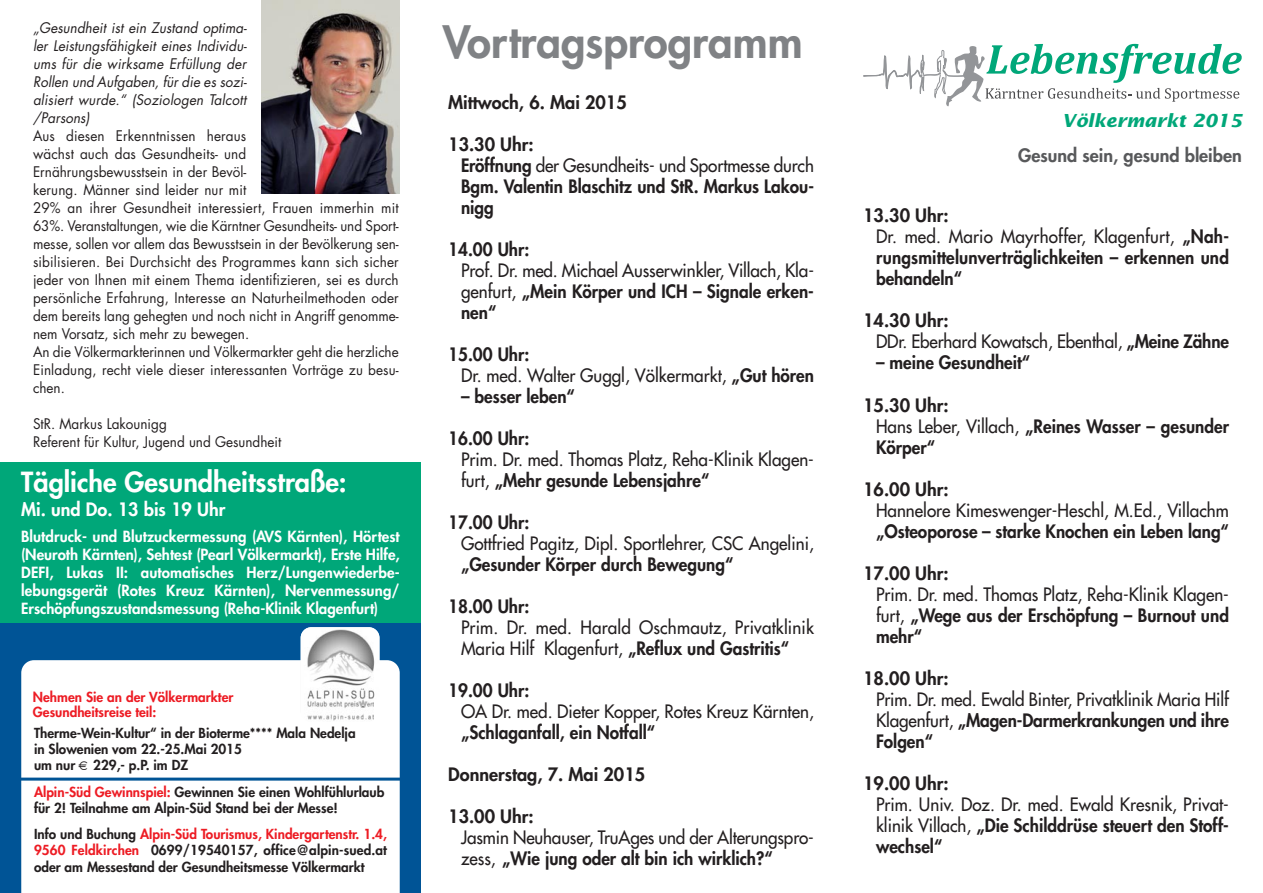
<style>
.page{position:relative;width:1263px;height:893px;background:#fff}
.page>*{position:absolute;margin:0;border:0;box-sizing:border-box;transform-origin:0 0}
.t1{font:800 43.5px "Futura";color:#808285}
.t2{font:800 27px "Futura";color:#fff}
.t3{font:18px/21px "Futura";color:#231f20;scale:.95 1}
.t4{font:800 18px/21px "Futura";color:#231f20}
.t5{font:800 18px "Futura";color:#231f20;scale:.95 1}
.t6{font:800 18px "Futura";color:#58595b}
.t7{font:800 18px "Futura";color:#fff}
.t8{font:italic 700 18px "Lucida Sans";color:#00a779}
.t9{font:800 15px/18px "Futura";color:#fff;text-align:justify}
.t10{font:14.25px/18px "Futura";letter-spacing:.005em;color:#231f20;scale:.95 1}
.t11{font:italic 14.25px/18px "Futura";letter-spacing:.005em;color:#231f20;text-align:justify;scale:.95 1}
.t12{font:800 13.5px/16px "Futura";color:#231f20}
.t13{font:800 13.5px/15px "Futura";color:#ed1c24}
.s1{color:#ed1c24}
.s2{font-weight:400}
.s3{font-weight:800}
</style>
<div class="page">
<div style="left:0;top:619px;width:421px;height:274px;background:#005496"></div>
<div style="left:0;top:462px;width:421px;height:160px;background:#00a779"></div>
<img style="left:261px;top:0;width:139px;height:193px">
<svg style="left:863px;top:44px;width:379px;height:62px"></svg>
<div style="left:21px;top:660px;width:379px;height:233px;background:#fff"></div>
<hr style="left:0;top:778px;width:420px;height:3px;background:#005496">
<img style="left:301px;top:627px;width:78px;height:95px;border-radius:11px">
<svg style="left:79px;top:761px;width:8px;height:9px"></svg>
<p class="t11" style="left:33px;top:20px;width:228px">„Gesundheit ist ein Zustand optima&shy;ler Leistungsfähigkeit eines Individu&shy;ums für die wirksame Er füllung der Rollen und Aufgaben, für die es sozi&shy;alisiert wurde.“ (Soziologen Talcott /Par sons)</p>
<p class="t10" style="left:33px;top:128px;width:386px">Aus diesen Erkenntnissen heraus<br>wächst auch das Gesundheits- und<br>Ernährungsbewusstsein in der Bevöl-<br>kerung. Männer sind leider nur mit<br>29% an ihrer Gesundheit interessiert, Frauen immerhin mit 63%. Veranstaltungen, wie die Kärntner Gesundheits- und Sport&shy;messe, sollen vor allem das Bewusstsein in der Bevölkerung sen&shy;sibilisieren. Bei Durchsicht des Programmes kann sich sicher jeder von Ihnen mit einem Thema identifizieren, sei es durch persönliche Erfahrung, Interesse an Naturheilmethoden oder dem bereits lang gehegten und noch nicht in Angriff genomme&shy;nem Vorsatz, sich mehr zu bewegen.<br>An die Völkermarkterinnen und Völkermarkter geht die herzliche Einladung, recht viele dieser interessanten Vorträge zu besu&shy;chen.</p>
<p class="t10" style="left:33px;top:416px;width:263px">StR. Markus Lakounigg<br>Referent für Kultur, Jugend und Gesundheit</p>
<h2 class="t2" style="left:21px;top:469px;width:327px">Tägliche Gesundheitsstraße:</h2>
<p class="t7" style="left:21px;top:501px;width:206px">Mi. und Do. 13 bis 19 Uhr</p>
<p class="t9" style="left:21px;top:528px;width:380px">Blutdruck- und Blutzuckermessung (AVS Kärnten), Hörtest (Neuroth Kärnten), Sehtest (Pearl Völkermarkt), Erste Hilfe, DEFI, Lukas II: automatisches Herz/Lungenwiederbe&shy;lebungsgerät (Rotes Kreuz Kärnten), Nervenmessung/ Erschöpfungszustandsmessung (Reha-Klinik Klagenfurt)</p>
<p class="t13" style="left:33px;top:690px;width:202px">Nehmen Sie an der Völkermarkter<br>Gesundheitsreise teil:</p>
<p class="t12" style="left:34px;top:726px;width:323px">Therme-Wein-Kultur“ in der Bioterme**** Mala Nedelja in Slowenien vom 22.-25.Mai 2015<br>um nur</p>
<p class="t12" style="left:34px;top:752px;width:352px;line-height:27px;text-indent:59px">229,- p.P. im DZ<br><span class="s1">Alpin-Süd Gewinnspiel:</span> Gewinnen Sie einen Wohlfühlurlaub</p>
<p class="t12" style="left:34px;top:796px;width:354px;line-height:25.5px">für 2! Teilnahme am Alpin-Süd Stand bei der Messe!<br>Info und Buchung <span class="s1">Alpin-Süd Tourismus, Kindergartenstr. 1.4,</span></p>
<p class="t12" style="left:34px;top:843px;width:354px;line-height:16.5px"><span class="s1">9560 Feldkirchen</span> 0699/19540157, office@alpin-sued.at oder am Messestand der Gesundheitsmesse Völkermarkt</p>
<h1 class="t1" style="left:443px;top:21px;width:361px">Vortragsprogramm</h1>
<p class="t4" style="left:448px;top:93px;width:180px">Mittwoch, 6. Mai 2015</p>
<p class="t4" style="left:461px;top:135px;width:354px;text-indent:-13px">13.30 Uhr:<br>Eröffnung <span class="s2">der Gesundheits- und Sportmesse durch<br></span>Bgm. Valentin Blaschitz und StR. Markus Lakou&shy;nigg</p>
<p class="t5" style="left:448px;top:241px;width:87px">14.00 Uhr:</p>
<p class="t3" style="left:461px;top:261px;width:373px;text-align:justify">Prof. Dr. med. Michael Ausserwinkler, Villach, Kla&shy;genfurt, <span class="s3">„Mein Körper und ICH – Signale erken&shy;nen“</span></p>
<p class="t3" style="left:461px;top:345px;width:373px;text-indent:-13px"><span class="s3">15.00 Uhr:<br></span>Dr. med. Walter Guggl, Völkermarkt, <span class="s3">„Gut hören</span></p>
<p class="t5" style="left:461px;top:388px;width:121px">– besser leben“</p>
<p class="t5" style="left:448px;top:430px;width:87px">16.00 Uhr:</p>
<p class="t3" style="left:461px;top:450px;width:373px">Prim. Dr. med. Thomas Platz, Reha-Klinik Klagen&shy;furt, <span class="s3">„Mehr gesunde Lebensjahre“</span></p>
<p class="t5" style="left:448px;top:514px;width:87px">17.00 Uhr:</p>
<p class="t3" style="left:461px;top:534px;width:373px">Gottfried Pagitz, Dipl. Sportlehrer, CSC Angelini,</p>
<p class="t5" style="left:461px;top:556px;width:288px">„Gesunder Körper durch Bewegung“</p>
<p class="t5" style="left:448px;top:598px;width:87px">18.00 Uhr:</p>
<p class="t3" style="left:461px;top:618px;width:373px">Prim. Dr. med. Harald Oschmautz, Privatklinik<br>Maria Hilf Klagenfurt, <span class="s3">„Reflux und Gastritis“</span></p>
<p class="t5" style="left:448px;top:682px;width:87px">19.00 Uhr:</p>
<p class="t3" style="left:461px;top:702px;width:373px">OA Dr. med. Dieter Kopper, Rotes Kreuz Kärnten,</p>
<p class="t5" style="left:461px;top:724px;width:206px">„Schlaganfall, ein Notfall“</p>
<p class="t4" style="left:448px;top:765px;width:198px">Donnerstag, 7. Mai 2015</p>
<p class="t4" style="left:448px;top:807px;width:87px">13.00 Uhr:</p>
<p class="t3" style="left:461px;top:828px;width:373px">Jasmin Neuhauser, TruAges und der Alterungspro&shy;zess, <span class="s3">„Wie jung oder alt bin ich wirklich?“</span></p>
<p class="t8" style="left:1062px;top:113px;width:181px">Völkermarkt 2015</p>
<p class="t6" style="left:1018px;top:147px;width:225px">Gesund sein, gesund bleiben</p>
<p class="t4" style="left:876px;top:207px;width:354px;text-indent:-13px">13.30 Uhr:<br><span class="s2">Dr. med. Mario Mayrhoffer, Klagenfurt,</span> „Nah&shy;rungsmittelunverträglichkeiten – erkennen und behandeln“</p>
<p class="t3" style="left:876px;top:312px;width:373px;text-indent:-13px"><span class="s3">14.30 Uhr:<br></span>DDr. Eberhard Kowatsch, Ebenthal, <span class="s3">„Meine Zähne</span></p>
<p class="t5" style="left:876px;top:354px;width:164px">– meine Gesundheit“</p>
<p class="t4" style="left:876px;top:396px;width:354px;text-indent:-13px">15.30 Uhr:<br><span class="s2">Hans Leber, Villach,</span> „Reines Wasser – gesunder<br>Körper“</p>
<p class="t4" style="left:863px;top:480px;width:87px">16.00 Uhr:</p>
<p class="t3" style="left:876px;top:501px;width:373px">Hannelore Kimeswenger-Heschl, M.Ed., Villachm</p>
<p class="t5" style="left:876px;top:522px;width:373px">„Osteoporose – starke Knochen ein Leben lang“</p>
<p class="t4" style="left:863px;top:564px;width:87px">17.00 Uhr:</p>
<p class="t3" style="left:876px;top:585px;width:373px;text-align:justify">Prim. Dr. med. Thomas Platz, Reha-Klinik Klagen&shy;furt, <span class="s3">„Wege aus der Erschöpfung – Burnout und mehr“</span></p>
<p class="t4" style="left:863px;top:669px;width:87px">18.00 Uhr:</p>
<p class="t3" style="left:876px;top:690px;width:373px;text-align:justify">Prim. Dr. med. Ewald Binter, Privatklinik Maria Hilf Klagenfurt, <span class="s3">„Magen-Darmerkrankungen und ihre Folgen“</span></p>
<p class="t4" style="left:863px;top:774px;width:87px">19.00 Uhr:</p>
<p class="t3" style="left:876px;top:795px;width:373px;text-align:justify">Prim. Univ. Doz. Dr. med. Ewald Kresnik, Privat&shy;klinik Villach, <span class="s3">„Die Schilddrüse steuert den Stoff&shy;wechsel“</span></p>
</div>
